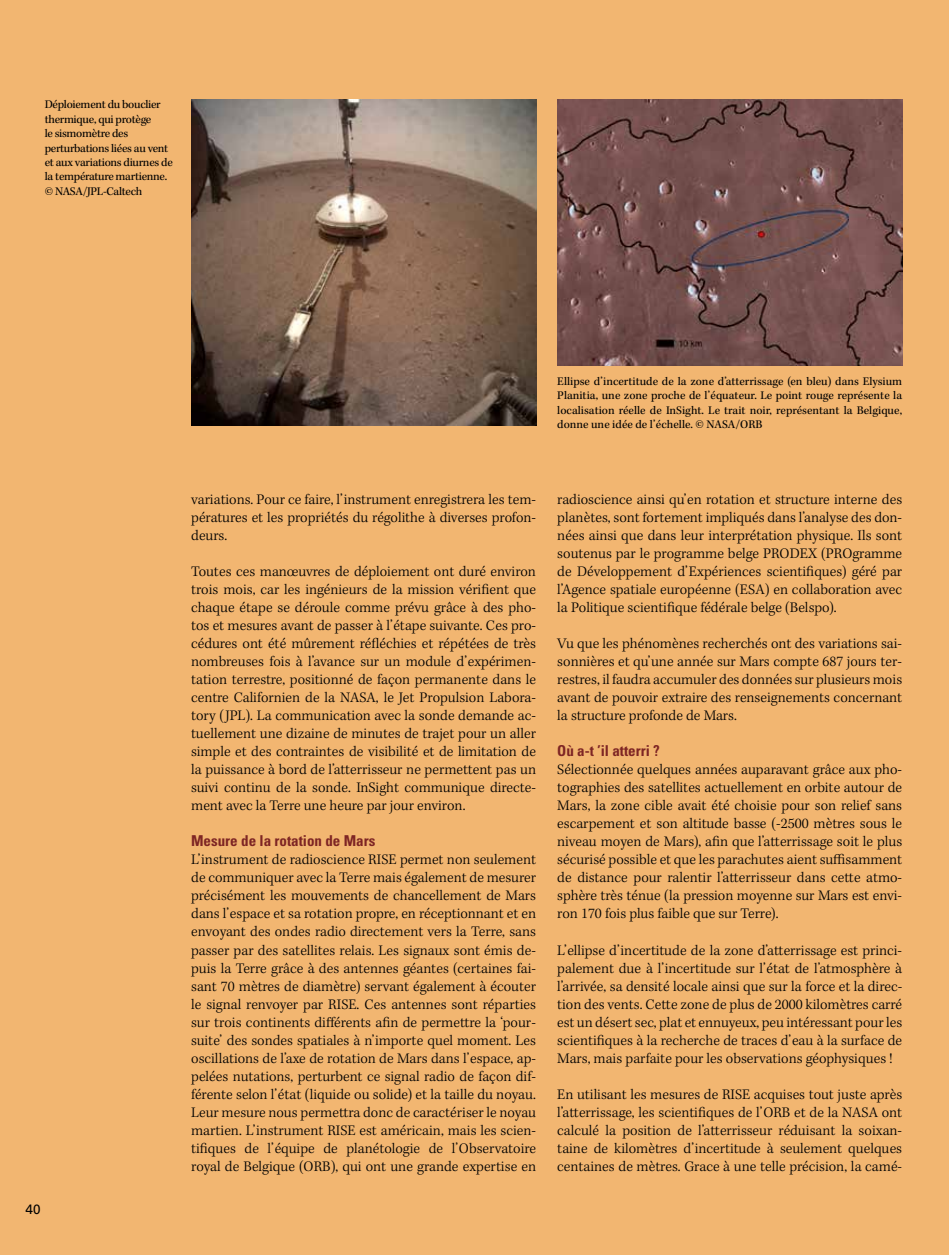
<style>
.page{position:relative;width:949px;height:1255px;background:#fff}
.page>*{position:absolute;margin:0;border:0;box-sizing:border-box;transform-origin:0 0}
.t1{font:300 15px/18px "Kepler Std";color:#000;text-align:justify}
.t2{font:700 condensed 15px "Univers LT Std";color:#7e2524}
.t3{font:13.5px "Univers LT Std";color:#000}
.t4{font:12px/14.4px "Kepler Std";letter-spacing:-.02em;color:#000}
</style>
<div class="page">
<div style="left:0;top:0;width:948px;height:1254px;background:#f2b671"></div>
<img style="left:191px;top:100px;width:345px;height:325px">
<img style="left:557px;top:100px;width:344px;height:266px">
<p class="t4" style="left:45px;top:98px;width:130px">Déploiement du bouclier thermique, qui protège<br>le sismomètre des perturbations liées au vent et aux variations diurnes de la température martienne. © NASA/JPL-Caltech</p>
<p class="t3" style="left:26px;top:1200px;width:17px">40</p>
<p class="t4" style="left:557px;top:374px;width:346px;text-align:justify">Ellipse d’incertitude de la zone d’atterrissage (en bleu) dans Elysium Planitia, une zone proche de l’équateur. Le point rouge représente la localisation réelle de InSight. Le trait noir, représentant la Belgique, donne une idée de l’échelle. © NASA/ORB</p>
<p class="t1" style="left:191px;top:491px;width:346px">variations. Pour ce faire, l’instrument enregistrera les tem&shy;pératures et les propriétés du régolithe à diverses profon&shy;deurs.</p>
<p class="t1" style="left:191px;top:563px;width:346px">Toutes ces manœuvres de déploiement ont duré environ trois mois, car les ingénieurs de la mission vérifient que chaque étape se déroule comme prévu grâce à des pho&shy;tos et mesures avant de passer à l’étape suivante. Ces pro&shy;cédures ont été mûrement réfléchies et répétées de très nombreuses fois à l’avance sur un module d’expérimen&shy;tation terrestre, positionné de façon permanente dans le centre Californien de la NASA, le Jet Propulsion Labora&shy;tory (JPL). La communication avec la sonde demande ac&shy;tuellement une dizaine de minutes de trajet pour un aller simple et des contraintes de visibilité et de limitation de la puissance à bord de l’atterrisseur ne permettent pas un suivi continu de la sonde. InSight communique directe&shy;ment avec la Terre une heure par jour environ.</p>
<p class="t2" style="left:191px;top:831px;width:186px">Mesure de la rotation de Mars</p>
<p class="t1" style="left:191px;top:851px;width:346px">L’instrument de radioscience RISE permet non seulement de communiquer avec la Terre mais également de mesurer précisément les mouvements de chancellement de Mars dans l’espace et sa rotation propre, en réceptionnant et en envoyant des ondes radio directement vers la Terre, sans passer par des satellites relais. Les signaux sont émis de&shy;puis la Terre grâce à des antennes géantes (certaines fai&shy;sant 70 mètres de diamètre) servant également à écouter le signal renvoyer par RISE. Ces antennes sont réparties sur trois continents différents afin de permettre la ‘pour&shy;suite’ des sondes spatiales à n’importe quel moment. Les oscillations de l’axe de rotation de Mars dans l’espace, ap&shy;pelées nutations, perturbent ce signal radio de façon dif&shy;férente selon l’état (liquide ou solide) et la taille du noyau.<br>Leur mesure nous permettra donc de caractériser le noyau martien. L’instrument RISE est américain, mais les scien&shy;tifiques de l’équipe de planétologie de l’Observatoire royal de Belgique (ORB), qui ont une grande expertise en</p>
<p class="t1" style="left:557px;top:491px;width:346px">radioscience ainsi qu’en rotation et structure interne des planètes, sont fortement impliqués dans l’analyse des don&shy;nées ainsi que dans leur interprétation physique. Ils sont soutenus par le programme belge PRODEX (PROgramme de Développement d’Expériences scientifiques) géré par l’Agence spatiale européenne (ESA) en collaboration avec la Politique scientifique fédérale belge (Belspo).</p>
<p class="t1" style="left:557px;top:635px;width:346px">Vu que les phénomènes recherchés ont des variations sai&shy;sonnières et qu’une année sur Mars compte 687 jours ter&shy;restres, il faudra accumuler des données sur plusieurs mois avant de pouvoir extraire des renseignements concernant la structure profonde de Mars.</p>
<p class="t2" style="left:557px;top:741px;width:104px">Où a-t ’il atterri ?</p>
<p class="t1" style="left:557px;top:761px;width:346px">Sélectionnée quelques années auparavant grâce aux pho&shy;tographies des satellites actuellement en orbite autour de Mars, la zone cible avait été choisie pour son relief sans escarpement et son altitude basse (-2500 mètres sous le niveau moyen de Mars), afin que l’atterrissage soit le plus sécurisé possible et que les parachutes aient suffisamment de distance pour ralentir l’atterrisseur dans cette atmo&shy;sphère très ténue (la pression moyenne sur Mars est envi&shy;ron 170 fois plus faible que sur Terre).</p>
<p class="t1" style="left:557px;top:941px;width:346px">L’ellipse d’incertitude de la zone d’atterrissage est princi&shy;palement due à l’incertitude sur l’état de l’atmosphère à l’arrivée, sa densité locale ainsi que sur la force et la direc&shy;tion des vents. Cette zone de plus de 2000 kilomètres carré est un désert sec, plat et ennuyeux, peu intéressant pour les scientifiques à la recherche de traces d’eau à la surface de Mars, mais parfaite pour les observations géophysiques !</p>
<p class="t1" style="left:557px;top:1085px;width:346px">En utilisant les mesures de RISE acquises tout juste après l’atterrissage, les scientifiques de l’ORB et de la NASA ont calculé la position de l’atterrisseur réduisant la soixan&shy;taine de kilomètres d’incertitude à seulement quelques centaines de mètres. Grace à une telle précision, la camé-</p>
</div>
